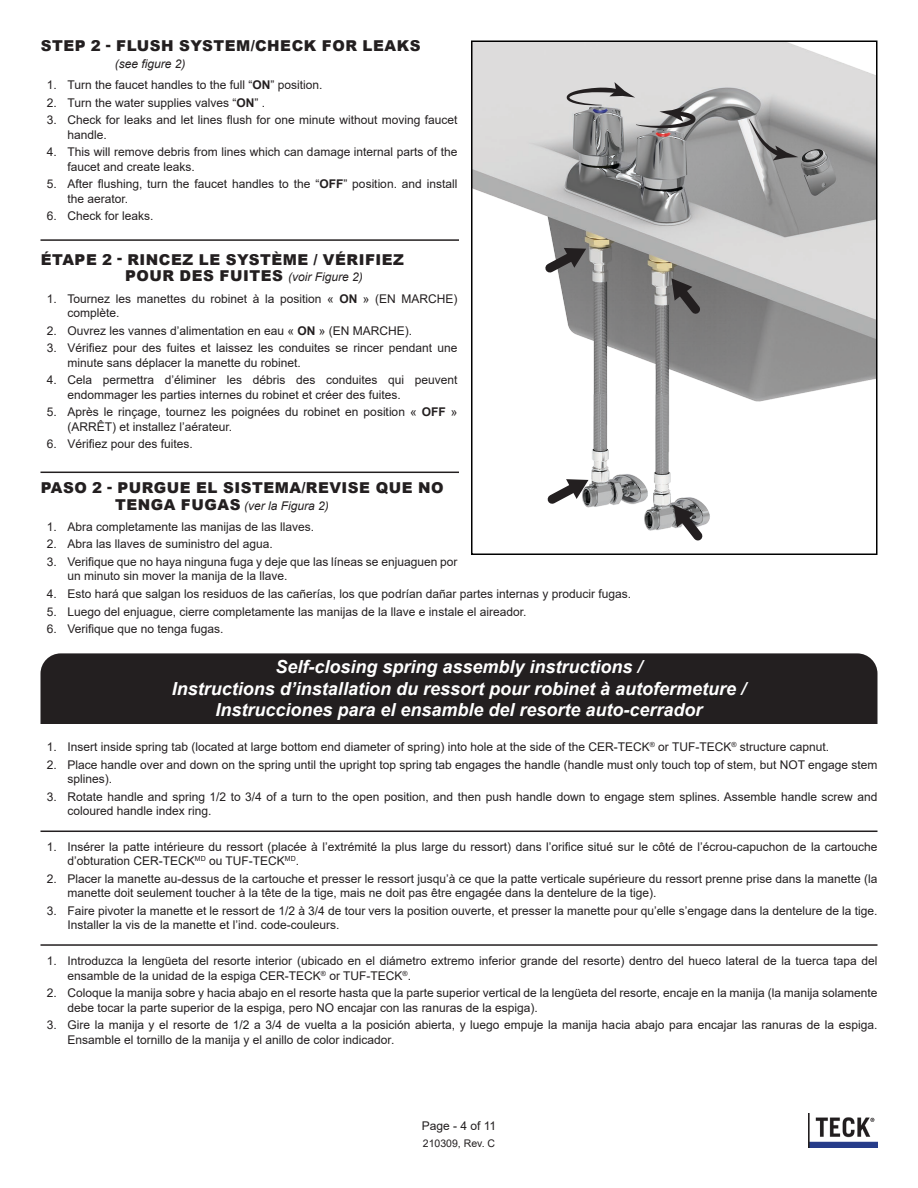
<style>
.page{position:relative;width:918px;height:1188px;background:#fff}
.page>*{position:absolute;margin:0;border:0;box-sizing:border-box;transform-origin:0 0}
.Section_Heading{font:italic 700 18px/21.6px "Arial";color:#fff;text-align:center}
.Sub_Heading_-_Steps{font:900 15px "Arial";letter-spacing:.035em;color:#231f20}
.Sub_Heading_-_Steps__B{font:900 15px/16.5px "Arial";letter-spacing:.035em;color:#231f20}
.t1{font:12px/14.4px "Arial";color:#231f20}
.Sub_Heading_-_Steps-2{font:italic 12px "Arial";color:#231f20}
.t2{font:10.5px "Arial";color:#231f20}
.s1{font-weight:700}
.s2{font-weight:400;font-style:italic;font-size:12px}
.s3{font-weight:900;font-style:normal;font-size:15px}
</style>
<div class="page">
<div style="left:40px;top:653px;width:838px;height:71px;background:#231f20"></div>
<hr style="left:40px;top:831px;width:838px;height:1px;background:#231f20">
<hr style="left:40px;top:944px;width:838px;height:2px;background:#231f20">
<img style="left:474px;top:43px;width:401px;height:488px">
<svg style="left:567px;top:82px;width:129px;height:46px;background:#b4b4b4"></svg>
<svg style="left:538px;top:244px;width:48px;height:36px"></svg>
<svg style="left:669px;top:278px;width:39px;height:44px;background:#636262"></svg>
<svg style="left:540px;top:475px;width:49px;height:36px"></svg>
<svg style="left:671px;top:505px;width:40px;height:36px"></svg>
<svg style="left:749px;top:119px;width:49px;height:41px;background:#939293"></svg>
<div style="left:471px;top:40px;width:407px;height:515px;border:2px solid #000"></div>
<hr style="left:40px;top:239px;width:419px;height:2px;background:#231f20">
<hr style="left:40px;top:472px;width:419px;height:1px;background:#231f20">
<img style="left:809px;top:1114px;width:69px;height:33px">
<p class="Sub_Heading_-_Steps" style="left:41px;top:35px;width:381px">STEP 2 - FLUSH SYSTEM/CHECK FOR LEAKS</p>
<p class="Sub_Heading_-_Steps-2" style="left:115px;top:56px;width:72px">(see figure 2)</p>
<p class="t1" style="left:47px;top:77px;width:277px">1. Turn the faucet handles to the full “<span class="s1">ON</span>” position.</p>
<p class="t1" style="left:47px;top:95px;width:220px">2. Turn the water supplies valves “<span class="s1">ON</span>” .</p>
<p class="t1" style="left:68px;top:113px;width:392px;text-indent:-21px">3. Check for leaks and let lines flush for one minute without moving faucet handle.</p>
<p class="t1" style="left:68px;top:145px;width:391px;text-indent:-21px">4. This will remove debris from lines which can damage internal parts of the faucet and create leaks.</p>
<p class="t1" style="left:68px;top:177px;width:391px;text-indent:-21px">5. After flushing, turn the faucet handles to the “<span class="s1">OFF</span>” position. and install the aerator.</p>
<p class="t1" style="left:47px;top:209px;width:108px">6. Check for leaks.</p>
<p class="Sub_Heading_-_Steps__B" style="left:125px;top:251px;width:281px;text-indent:-84px">ÉTAPE 2 - RINCEZ LE SYSTÈME / VÉRIFIEZ<br>POUR DES FUITES <span class="s2">(voir Figure 2)</span></p>
<p class="t1" style="left:68px;top:291px;width:392px;text-indent:-21px">1. Tournez les manettes du robinet à la position « <span class="s1">ON</span> » (EN MARCHE) complète.</p>
<p class="t1" style="left:47px;top:323px;width:367px">2. Ouvrez les vannes d’alimentation en eau « <span class="s1">ON</span> » (EN MARCHE).</p>
<p class="t1" style="left:68px;top:341px;width:391px;text-indent:-21px">3. Vérifiez pour des fuites et laissez les conduites se rincer pendant une minute sans déplacer la manette du robinet.</p>
<p class="t1" style="left:68px;top:373px;width:391px;text-indent:-21px">4. Cela permettra d’éliminer les débris des conduites qui peuvent endommager les parties internes du robinet et créer des fuites.</p>
<p class="t1" style="left:68px;top:405px;width:392px;text-indent:-21px">5. Après le rinçage, tournez les poignées du robinet en position « <span class="s1">OFF</span> » (ARRÊT) et installez l’aérateur.</p>
<p class="t1" style="left:47px;top:437px;width:147px">6. Vérifiez pour des fuites.</p>
<p class="Sub_Heading_-_Steps" style="left:41px;top:477px;width:404px">PASO 2 - PURGUE EL SISTEMA/REVISE QUE NO</p>
<p class="Sub_Heading_-_Steps-2" style="left:115px;top:498px;width:215px"><span class="s3">TENGA FUGAS</span> (ver la Figura 2)</p>
<p class="t1" style="left:47px;top:519px;width:269px">1. Abra completamente las manijas de las llaves.</p>
<p class="t1" style="left:47px;top:537px;width:227px">2. Abra las llaves de suministro del agua.</p>
<p class="t1" style="left:68px;top:555px;width:391px;text-indent:-21px">3. Verifique que no haya ninguna fuga y deje que las líneas se enjuaguen por un minuto sin mover la manija de la llave.</p>
<p class="t1" style="left:47px;top:587px;width:586px">4. Esto hará que salgan los residuos de las cañerías, los que podrían dañar partes internas y producir fugas.</p>
<p class="t1" style="left:47px;top:604px;width:481px">5. Luego del enjuague, cierre completamente las manijas de la llave e instale el aireador.</p>
<p class="t1" style="left:47px;top:622px;width:178px">6. Verifique que no tenga fugas.</p>
<p class="Section_Heading" style="left:172px;top:657px;width:576px">Self-closing spring assembly instructions /<br>Instructions d’installation du ressort pour robinet à autofermeture /<br>Instrucciones para el ensamble del resorte auto-cerrador</p>
<p class="t1" style="left:47px;top:740px;width:784px">1. Insert inside spring tab (located at large bottom end diameter of spring) into hole at the side of the CER-TECK<sup>®</sup> or TUF-TECK<sup>®</sup> structure capnut.</p>
<p class="t1" style="left:68px;top:757px;width:811px;text-indent:-21px">2. Place handle over and down on the spring until the upright top spring tab engages the handle (handle must only touch top of stem, but NOT engage stem splines).</p>
<p class="t1" style="left:68px;top:789px;width:811px;text-indent:-21px">3. Rotate handle and spring 1/2 to 3/4 of a turn to the open position, and then push handle down to engage stem splines. Assemble handle screw and coloured handle index ring.</p>
<p class="t1" style="left:68px;top:840px;width:811px;text-indent:-21px">1. Insérer la patte intérieure du ressort (placée à l’extrémité la plus large du ressort) dans l’orifice situé sur le côté de l’écrou-capuchon de la cartouche d’obturation CER-TECK<sup>MD</sup> ou TUF-TECK<sup>MD</sup>.</p>
<p class="t1" style="left:68px;top:872px;width:812px;text-indent:-21px">2. Placer la manette au-dessus de la cartouche et presser le ressort jusqu’à ce que la patte verticale supérieure du ressort prenne prise dans la manette (la manette doit seulement toucher à la tête de la tige, mais ne doit pas être engagée dans la dentelure de la tige).</p>
<p class="t1" style="left:68px;top:904px;width:811px;text-indent:-21px">3. Faire pivoter la manette et le ressort de 1/2 à 3/4 de tour vers la position ouverte, et presser la manette pour qu’elle s’engage dans la dentelure de la tige.<br>Installer la vis de la manette et l’ind. code-couleurs.</p>
<p class="t1" style="left:68px;top:954px;width:811px;text-indent:-21px">1. Introduzca la lengüeta del resorte interior (ubicado en el diámetro extremo inferior grande del resorte) dentro del hueco lateral de la tuerca tapa del ensamble de la unidad de la espiga CER-TECK<sup>®</sup> or TUF-TECK<sup>®</sup>.</p>
<p class="t1" style="left:68px;top:986px;width:811px;text-indent:-21px">2. Coloque la manija sobre y hacia abajo en el resorte hasta que la parte superior vertical de la lengüeta del resorte, encaje en la manija (la manija solamente debe tocar la parte superior de la espiga, pero NO encajar con las ranuras de la espiga).</p>
<p class="t1" style="left:68px;top:1018px;width:811px;text-indent:-21px">3. Gire la manija y el resorte de 1/2 a 3/4 de vuelta a la posición abierta, y luego empuje la manija hacia abajo para encajar las ranuras de la espiga.<br>Ensamble el tornillo de la manija y el anillo de color indicador.</p>
<p class="t1" style="left:422px;top:1119px;width:76px">Page - 4 of 11</p>
<p class="t2" style="left:423px;top:1136px;width:74px">210309, Rev. C</p>
</div>
